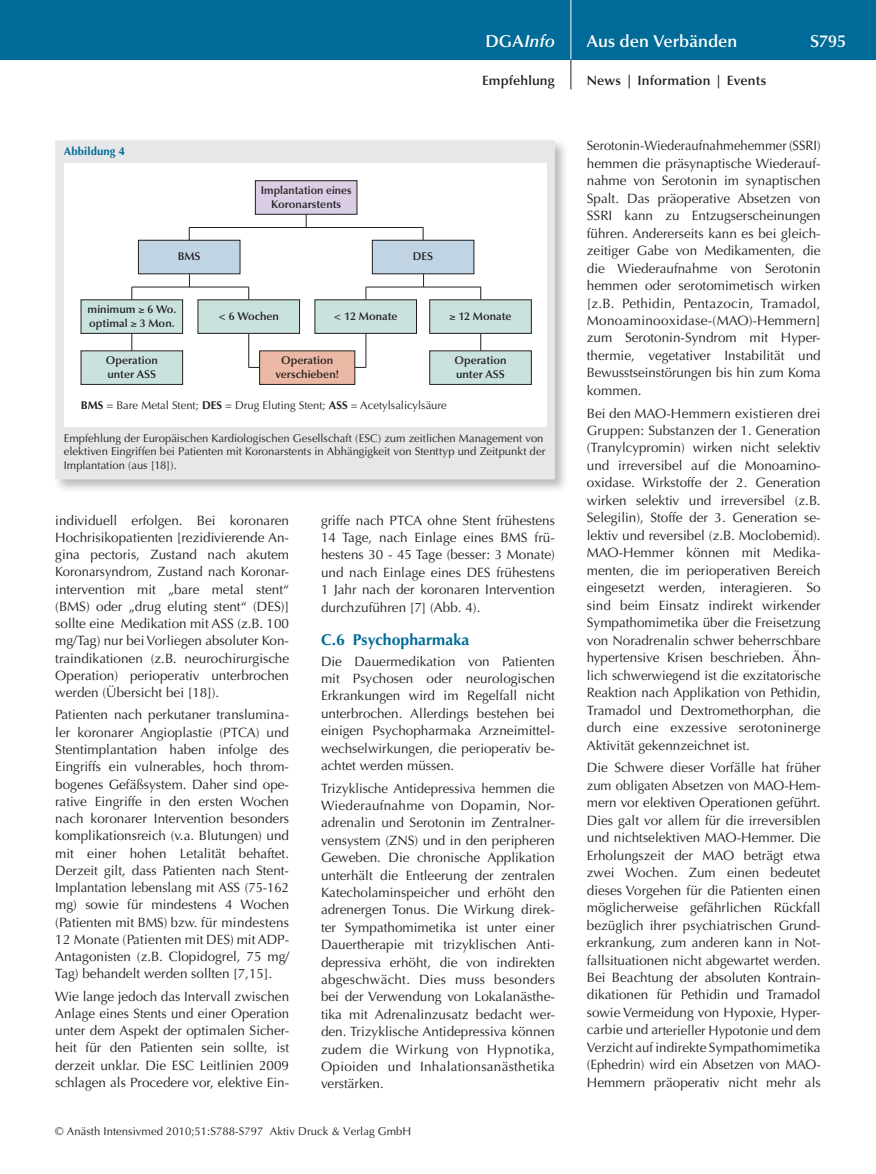
<style>
.page{position:relative;width:876px;height:1174px;background:#fff}
.page>*{position:absolute;margin:0;border:0;box-sizing:border-box;transform-origin:0 0}
.t1{font:600 17.25px "Optima";color:#fff}
.t2{font:italic 600 17.25px "Optima";color:#fff}
.t3{font:700 15.75px "Optima";color:#006b98}
.t4{font:13.5px/17.4px "Optima";color:#231f20;text-align:justify}
.t5{font:13.5px/17.5px "Optima";color:#231f20;text-align:justify;scale:.96 1}
.t6{font:600 13.5px "Optima";letter-spacing:.01em;color:#231f20}
.t7{font:11.25px/13.5px "Optima";color:#231f20}
.t8{font:600 11.25px/13.5px "Optima";color:#231f20}
.t9{font:700 11.25px "Optima";letter-spacing:.015em;color:#006b98}
.s1{font-style:normal}
.s2{font-weight:700}
</style>
<div class="page">
<div style="left:0;top:0;width:876px;height:60px;background:#006b98"></div>
<hr style="left:571px;top:0;width:1px;height:60px;background:#fff">
<svg style="left:571px;top:60px;width:1px;height:29px"></svg>
<div style="left:53px;top:138px;width:516px;height:355px;background:#231f20;opacity:.3"></div>
<div style="left:55px;top:140px;width:500px;height:339px;background:#e6e7e9"></div>
<div style="left:64px;top:163px;width:482px;height:264px;background:#fff"></div>
<div style="left:255px;top:181px;width:102px;height:33px;background:#dacee5"></div>
<div style="left:255px;top:180px;width:102px;height:34px;border:1px solid #231f20"></div>
<div style="left:138px;top:240px;width:102px;height:34px;background:#c1d4e4"></div>
<div style="left:138px;top:240px;width:102px;height:34px;border:1px solid #231f20"></div>
<div style="left:81px;top:300px;width:102px;height:33px;background:#cae2de"></div>
<div style="left:81px;top:351px;width:102px;height:33px;background:#cae2de"></div>
<div style="left:430px;top:351px;width:101px;height:33px;background:#cae2de"></div>
<div style="left:198px;top:300px;width:102px;height:33px;background:#cae2de"></div>
<div style="left:315px;top:300px;width:101px;height:33px;background:#cae2de"></div>
<div style="left:430px;top:300px;width:101px;height:33px;background:#cae2de"></div>
<div style="left:372px;top:240px;width:102px;height:34px;background:#c1d4e4"></div>
<div style="left:372px;top:240px;width:102px;height:34px;border:1px solid #231f20"></div>
<svg style="left:306px;top:214px;width:1px;height:13px"></svg>
<svg style="left:189px;top:228px;width:1px;height:12px"></svg>
<svg style="left:423px;top:227px;width:1px;height:13px"></svg>
<hr style="left:189px;top:227px;width:234px;height:1px;background:#231f20">
<div style="left:260px;top:351px;width:95px;height:33px;background:#ecb8a6"></div>
<svg style="left:189px;top:274px;width:1px;height:13px"></svg>
<svg style="left:132px;top:333px;width:1px;height:17px"></svg>
<hr style="left:248px;top:333px;width:1px;height:34px;background:#231f20">
<hr style="left:132px;top:287px;width:117px;height:1px;background:#231f20">
<svg style="left:423px;top:274px;width:1px;height:13px"></svg>
<hr style="left:366px;top:333px;width:1px;height:34px;background:#231f20">
<svg style="left:480px;top:333px;width:1px;height:17px"></svg>
<hr style="left:366px;top:287px;width:115px;height:1px;background:#231f20">
<p class="t2" style="left:485px;top:31px;width:71px"><span class="s1">DGA</span>Info</p>
<p class="t1" style="left:587px;top:31px;width:152px">Aus den Verbänden</p>
<p class="t1" style="left:810px;top:31px;width:38px">S795</p>
<p class="t6" style="left:482px;top:73px;width:74px">Empfehlung</p>
<p class="t6" style="left:587px;top:73px;width:181px">News | Information | Events</p>
<p class="t9" style="left:64px;top:145px;width:63px">Abbildung 4</p>
<p class="t8" style="left:178px;top:250px;width:24px">BMS</p>
<p class="t8" style="left:261px;top:184px;width:92px;text-align:center">Implantation eines<br>Koronarstents</p>
<p class="t8" style="left:413px;top:250px;width:22px">DES</p>
<p class="t8" style="left:88px;top:303px;width:90px">minimum ≥ 6 Wo. optimal ≥ 3 Mon.</p>
<p class="t8" style="left:106px;top:354px;width:54px">Operation unter ASS</p>
<p class="t8" style="left:454px;top:354px;width:54px">Operation unter ASS</p>
<p class="t8" style="left:218px;top:309px;width:62px">&lt; 6 Wochen</p>
<p class="t8" style="left:334px;top:309px;width:65px">&lt; 12 Monate</p>
<p class="t8" style="left:449px;top:309px;width:64px">≥ 12 Monate</p>
<p class="t8" style="left:275px;top:354px;width:65px;text-align:center">Operation verschieben!</p>
<p class="t7" style="left:81px;top:399px;width:368px"><span class="s2">BMS</span> = Bare Metal Stent; <span class="s2">DES</span> = Drug Eluting Stent; <span class="s2">ASS</span> = Acetylsalicylsäure</p>
<p class="t7" style="left:64px;top:431px;width:483px">Empfehlung der Europäischen Kardiologischen Gesellschaft (ESC) zum zeitlichen Management von elektiven Eingriffen bei Patienten mit Koronarstents in Abhängigkeit von Stenttyp und Zeitpunkt der<br>Implantation (aus [18]).</p>
<p class="t4" style="left:55px;top:511px;width:235px">individuell erfolgen. Bei koronaren Hochrisikopatienten [rezidivierende An‑ gina pectoris, Zustand nach akutem Koronarsyndrom, Zustand nach Koronar‑ intervention mit „bare metal stent“ (BMS) oder „drug eluting stent“ (DES)] sollte eine Medikation mit ASS (z.B. 100 mg/Tag) nur bei Vorliegen absoluter Kon&shy;traindikationen (z.B. neurochirurgische Operation) perioperativ unterbrochen werden (Übersicht bei [18]).</p>
<p class="t4" style="left:55px;top:706px;width:235px;text-align:left">Patienten nach perkutaner translumina&shy;ler koronarer Angioplastie (PTCA) und Stentimplantation haben infolge des Eingriffs ein vulnerables, hoch throm&shy;bogenes Gefäßsystem. Daher sind ope-‑ rative Eingriffe in den ersten Wochen nach koronarer Intervention besonders komplikationsreich (v.a. Blutungen) und mit einer hohen Letalität behaftet.<br>Derzeit gilt, dass Patienten nach Stent-Implantation lebenslang mit ASS (75-162 mg) sowie für mindestens 4 Wochen (Patienten mit BMS) bzw. für mindestens 12 Monate (Patienten mit DES) mitADP-Antagonisten (z.B. Clopidogrel, 75 mg/ Tag) behandelt werden sollten [7,15].</p>
<p class="t4" style="left:55px;top:987px;width:235px">Wie lange jedoch das Intervall zwischen Anlage eines Stents und einer Operation unter dem Aspekt der optimalen Sicher&shy;heit für den Patienten sein sollte, ist derzeit unklar. Die ESC Leitlinien 2009 schlagen als Procedere vor, elektive Ein-</p>
<p class="t4" style="left:321px;top:511px;width:235px">griffe nach PTCA ohne Stent frühestens 14 Tage, nach Einlage eines BMS frü&shy;hestens 30 - 45 Tage (besser: 3 Monate) und nach Einlage eines DES frühestens 1 Jahr nach der koronaren Intervention durchzuführen [7] (Abb. 4).</p>
<p class="t3" style="left:321px;top:631px;width:150px">C.6 Psychopharmaka</p>
<p class="t4" style="left:321px;top:652px;width:235px">Die Dauermedikation von Patienten mit Psychosen oder neurologischen Erkrankungen wird im Regelfall nicht unterbrochen. Allerdings bestehen bei einigen Psychopharmaka Arzneimittel‑ wechselwirkungen, die perioperativ be‑ achtet werden müssen.</p>
<p class="t4" style="left:321px;top:779px;width:235px">Trizyklische Antidepressiva hemmen die Wiederaufnahme von Dopamin, Nor‑ adrenalin und Serotonin im Zentralner&shy;vensystem (ZNS) und in den peripheren Geweben. Die chronische Applikation unterhält die Entleerung der zentralen Katecholaminspeicher und erhöht den adrenergen Tonus. Die Wirkung direk&shy;ter Sympathomimetika ist unter einer Dauertherapie mit trizyklischen Anti&shy;depressiva erhöht, die von indirekten abgeschwächt. Dies muss besonders bei der Verwendung von Lokalanästhe&shy;tika mit Adrenalinzusatz bedacht wer&shy;den. Trizyklische Antidepressiva können zudem die Wirkung von Hypnotika, Opioiden und Inhalationsanästhetika verstärken.</p>
<p class="t7" style="left:55px;top:1125px;width:357px">© Anästh Intensivmed 2010;51:S788-S797 Aktiv Druck &amp; Verlag GmbH</p>
<p class="t5" style="left:587px;top:137px;width:245px">Serotonin-Wiederaufnahmehemmer (SSRI) hemmen die präsynaptische Wiederauf&shy;nahme von Serotonin im synaptischen Spalt. Das präoperative Absetzen von SSRI kann zu Entzugserscheinungen führen. Andererseits kann es bei gleich&shy;zeitiger Gabe von Medikamenten, die die Wiederaufnahme von Serotonin hemmen oder serotomimetisch wirken [z.B. Pethidin, Pentazocin, Tramadol, Monoaminooxidase-(MAO)-Hemmern] zum Serotonin-Syndrom mit Hyper&shy;thermie, vegetativer Instabilität und Bewusstseinstörungen bis hin zum Koma kommen.</p>
<p class="t4" style="left:587px;top:404px;width:235px">Bei den MAO-Hemmern existieren drei Gruppen: Substanzen der 1. Generation (Tranylcypromin) wirken nicht selektiv und irreversibel auf die Monoamino&shy;oxidase. Wirkstoffe der 2. Generation wirken selektiv und irreversibel (z.B.<br>Selegilin), Stoffe der 3. Generation se&shy;lektiv und reversibel (z.B. Moclobemid).<br>MAO-Hemmer können mit Medika&shy;menten, die im perioperativen Bereich eingesetzt werden, interagieren. So sind beim Einsatz indirekt wirkender Sympathomimetika über die Freisetzung von Noradrenalin schwer beherrschbare hypertensive Krisen beschrieben. Ähn&shy;lich schwerwiegend ist die exzitatorische Reaktion nach Applikation von Pethidin, Tramadol und Dextromethorphan, die durch eine exzessive serotoninerge Aktivität gekennzeichnet ist.</p>
<p class="t4" style="left:587px;top:759px;width:235px">Die Schwere dieser Vorfälle hat früher zum obligaten Absetzen von MAO-Hem&shy;mern vor elektiven Operationen geführt.<br>Dies galt vor allem für die irreversiblen und nichtselektiven MAO-Hemmer. Die Erholungszeit der MAO beträgt etwa zwei Wochen. Zum einen bedeutet dieses Vorgehen für die Patienten einen möglicherweise gefährlichen Rückfall bezüglich ihrer psychiatrischen Grund&shy;erkrankung, zum anderen kann in Not&shy;fallsituationen nicht abgewartet werden.<br>Bei Beachtung der absoluten Kontrain&shy;dikationen für Pethidin und Tramadol sowie Vermeidung von Hypoxie, Hyper&shy;carbie und arterieller Hypotonie und dem Verzicht auf indirekte Sympathomimetika (Ephedrin) wird ein Absetzen von MAO-Hemmern präoperativ nicht mehr als</p>
</div>
